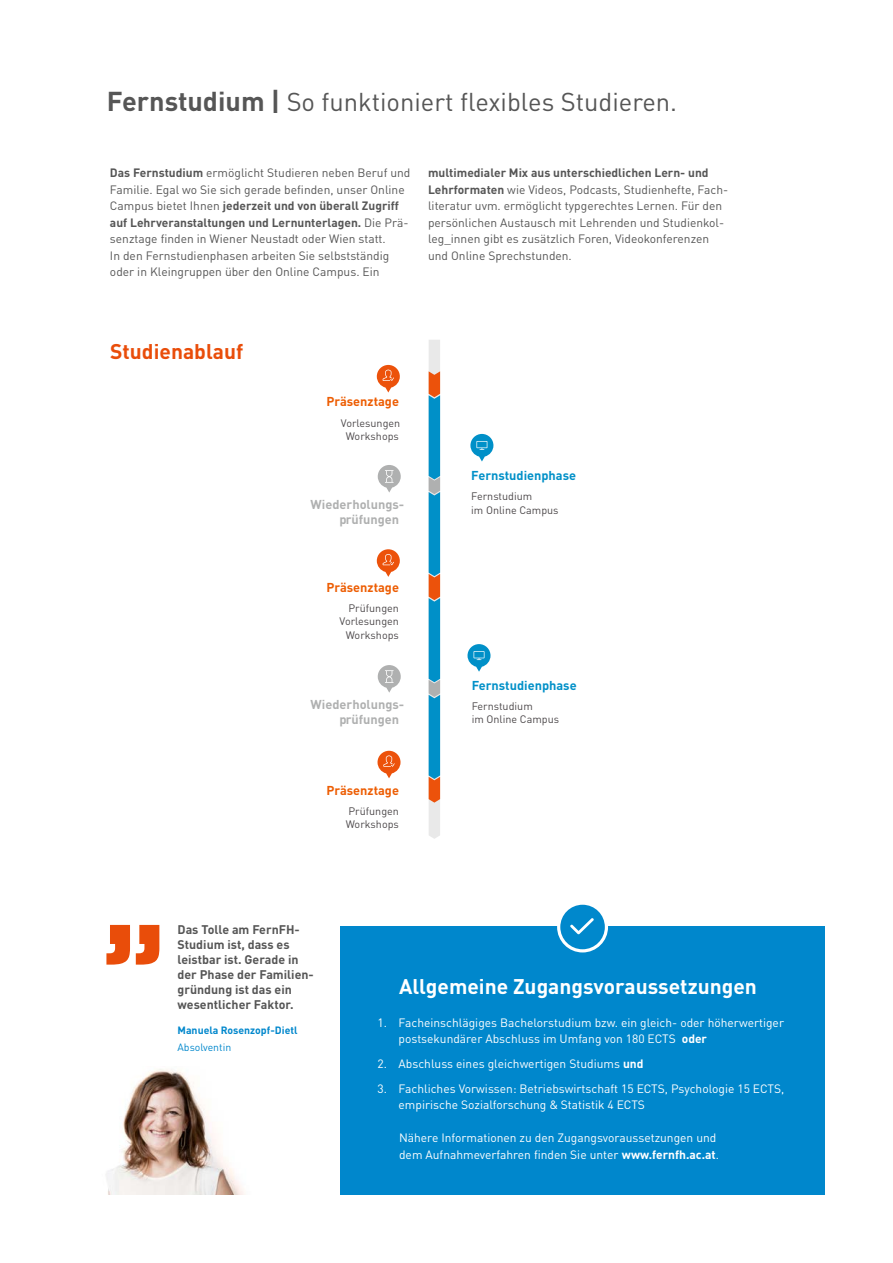
<style>
.page{position:relative;width:893px;height:1263px;background:#fff}
.page>*{position:absolute;margin:0;border:0;box-sizing:border-box;transform-origin:0 0}
.t1{font:25.5px "DINOT";color:#565656}
.t2{font:700 21px "DINOT";color:#fff}
.t3{font:700 21px "DINOT";color:#e94d0a}
.t4{font:700 12.75px/15.3px "DINOT";color:#afb0b0}
.t5{font:700 12.75px "DINOT";color:#ed5d03}
.t6{font:700 12.75px "DINOT";color:#0090c8}
.t7{font:700 12.45px/15px "DINOT";color:#565656}
.t8{font:12px/16.5px "DINOT";color:#565656}
.t9{font:12px/16.5px "DINOT";color:#fff}
.t10{font:10.8px/13.5px "DINOT";color:#4b4749}
.t11{font:700 10.5px "DINOT";color:#0087cc}
.t12{font:10.5px "DINOT";color:#0087cc}
.s1{font-weight:700;font-size:27px}
.s2{font-weight:700}
</style>
<div class="page">
<div style="left:340px;top:926px;width:485px;height:269px;background:#0087cc"></div>
<svg style="left:557px;top:904px;width:51px;height:48px"></svg>
<svg style="left:106px;top:925px;width:53px;height:39px"></svg>
<img style="left:106px;top:1069px;width:139px;height:126px">
<svg style="left:470px;top:434px;width:23px;height:27px"></svg>
<svg style="left:377px;top:549px;width:23px;height:28px"></svg>
<svg style="left:377px;top:365px;width:23px;height:27px"></svg>
<svg style="left:467px;top:644px;width:23px;height:28px"></svg>
<svg style="left:377px;top:751px;width:23px;height:27px"></svg>
<svg style="left:378px;top:665px;width:23px;height:28px"></svg>
<svg style="left:378px;top:465px;width:23px;height:27px"></svg>
<svg style="left:429px;top:340px;width:11px;height:499px;background:#4f98b2"></svg>
<p class="t1" style="left:107px;top:82px;width:572px"><span class="s1">Fernstudium |</span> So funktioniert flexibles Studieren.</p>
<p class="t8" style="left:110px;top:163px;width:302px"><span class="s2">Das Fernstudium</span> ermöglicht Studieren neben Beruf und Familie. Egal wo Sie sich gerade befinden, unser Online Campus bietet Ihnen <span class="s2">jederzeit und von überall Zugriff auf Lehrveranstaltungen und Lernunterlagen.</span> Die Prä&shy;senztage finden in Wiener Neustadt oder Wien statt.</p>
<p class="t8" style="left:110px;top:246px;width:281px">In den Fernstudienphasen arbeiten Sie selbstständig oder in Kleingruppen über den Online Campus. Ein</p>
<p class="t8" style="left:428px;top:163px;width:302px"><span class="s2">multimedialer Mix aus unterschiedlichen Lern- und Lehrformaten</span> wie Videos, Podcasts, Studienhefte, Fach&shy;literatur uvm. ermöglicht typgerechtes Lernen. Für den persönlichen Austausch mit Lehrenden und Studienkol&shy;leg_innen gibt es zusätzlich Foren, Videokonferenzen und Online Sprechstunden.</p>
<p class="t3" style="left:110px;top:335px;width:135px">Studienablauf</p>
<p class="t5" style="left:326px;top:392px;width:74px">Präsenztage</p>
<p class="t10" style="left:341px;top:415px;width:61px;text-align:center">Vorlesungen<br>Workshops</p>
<p class="t4" style="left:339px;top:496px;width:66px;text-indent:-29px">Wiederholungs&shy;prüfungen</p>
<p class="t5" style="left:326px;top:577px;width:74px">Präsenztage</p>
<p class="t10" style="left:340px;top:600px;width:61px;text-align:right">Prüfungen<br>Vorlesungen<br>Workshops</p>
<p class="t4" style="left:339px;top:696px;width:66px;text-indent:-29px">Wiederholungs&shy;prüfungen</p>
<p class="t5" style="left:326px;top:780px;width:74px">Präsenztage</p>
<p class="t10" style="left:346px;top:803px;width:55px">Prüfungen<br>Workshops</p>
<p class="t6" style="left:471px;top:465px;width:106px">Fernstudienphase</p>
<p class="t10" style="left:471px;top:488px;width:89px">Fernstudium<br>im Online Campus</p>
<p class="t6" style="left:472px;top:675px;width:106px">Fernstudienphase</p>
<p class="t10" style="left:472px;top:698px;width:89px">Fernstudium<br>im Online Campus</p>
<p class="t7" style="left:178px;top:921px;width:138px">Das Tolle am FernFH-<br>Studium ist, dass es leistbar ist. Gerade in der Phase der Familien&shy;gründung ist das ein wesentlicher Faktor.</p>
<p class="t11" style="left:178px;top:1022px;width:121px">Manuela Rosenzopf-Dietl</p>
<p class="t12" style="left:178px;top:1039px;width:55px">Absolventin</p>
<p class="t2" style="left:399px;top:970px;width:359px">Allgemeine Zugangsvoraussetzungen</p>
<p class="t9" style="left:399px;top:1013px;width:387px;text-indent:-21px">1. Facheinschlägiges Bachelorstudium bzw. ein gleich- oder höherwertiger postsekundärer Abschluss im Umfang von 180 ECTS <span class="s2">oder</span></p>
<p class="t9" style="left:378px;top:1054px;width:267px">2. Abschluss eines gleichwertigen Studiums <span class="s2">und</span></p>
<p class="t9" style="left:399px;top:1079px;width:387px;text-indent:-21px">3. Fachliches Vorwissen: Betriebswirtschaft 15 ECTS, Psychologie 15 ECTS, empirische Sozialforschung &amp; Statistik 4 ECTS</p>
<p class="t9" style="left:399px;top:1129px;width:321px">Nähere Informationen zu den Zugangsvoraussetzungen und dem Aufnahmeverfahren finden Sie unter <span class="s2">www.fernfh.ac.at</span>.</p>
</div>
